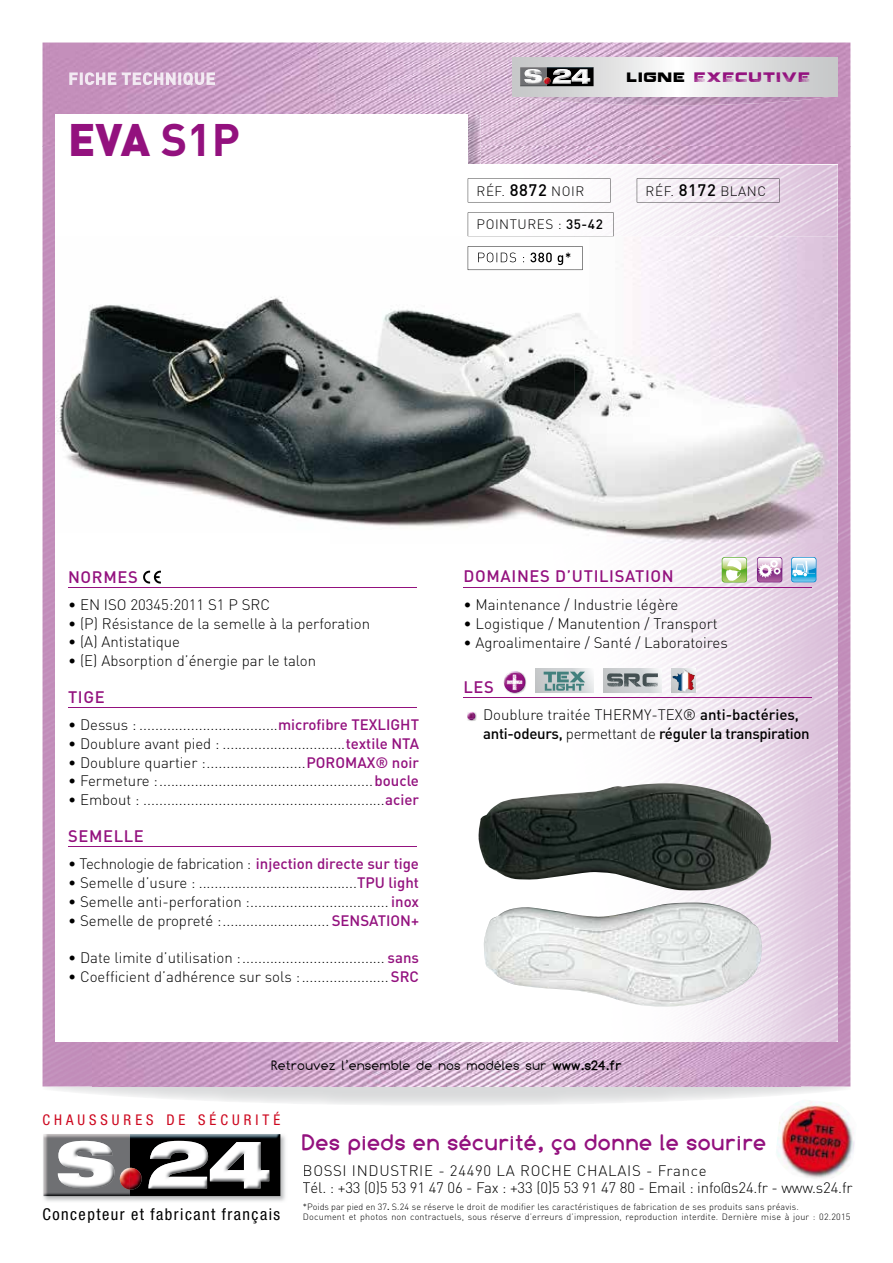
<style>
.page{position:relative;width:893px;height:1263px;background:#fff}
.page>*{position:absolute;margin:0;border:0;box-sizing:border-box;transform-origin:0 0}
.t1{font:900 45px "DIN";color:#93117e}
.t2{font:700 21.9px "Comfortaa";letter-spacing:.06em;color:#93117e}
.t3{font:500 16.5px "DIN";letter-spacing:.04em;color:#93117e}
.t4{font:condensed 16.35px "Helvetica Neue LT Std";letter-spacing:.09em;color:#000}
.t5{font:300 15.15px "DIN";color:#000}
.t6{font:300 15px "DIN";color:#000}
.t7{font:300 15px/17.9px "DIN";letter-spacing:.045em;color:#000}
.t8{font:500 15px/18.8px "DIN";letter-spacing:-.02em;color:#000}
.t9{font:300 15px "DIN";letter-spacing:-.02em;color:#000}
.t10{font:condensed 14.85px "Helvetica Neue LT Std";letter-spacing:.27em;color:#cd071e}
.t11{font:13.5px "Comfortaa";letter-spacing:.02em;color:#000}
.t12{font:300 13.5px "DIN";letter-spacing:.04em;color:#000}
.t13{font:13.5px "Coalition";letter-spacing:.12em;color:#93117e}
.t14{font:300 9px/10.8px "DIN";letter-spacing:.02em;color:#000}
.s1{font-weight:700}
.s2{color:#000}
.s3{font-weight:500;font-size:16.5px}
.s4{font-weight:500}
.s5{font-weight:500;color:#93117e}
.s6{font-weight:300}
</style>
<div class="page">
<img style="left:43px;top:1026px;width:808px;height:79px">
<img style="left:43px;top:43px;width:807px;height:103px">
<div style="left:43px;top:146px;width:49px;height:940px;background:#c28eba"></div>
<img style="left:481px;top:146px;width:369px;height:52px">
<img style="left:801px;top:198px;width:49px;height:888px">
<img style="left:92px;top:1042px;width:709px;height:44px">
<img style="left:69px;top:72px;width:146px;height:13px">
<img style="left:512px;top:96px;width:326px;height:9px">
<svg style="left:512px;top:58px;width:326px;height:38px"></svg>
<img style="left:43px;top:1134px;width:243px;height:68px">
<img style="left:43px;top:1134px;width:237px;height:62px">
<img style="left:210px;top:1142px;width:59px;height:46px">
<img style="left:148px;top:1141px;width:60px;height:47px">
<img style="left:120px;top:1168px;width:22px;height:22px">
<img style="left:58px;top:1141px;width:57px;height:47px">
<img style="left:776px;top:1099px;width:75px;height:59px">
<img style="left:781px;top:1106px;width:74px;height:73px">
<img style="left:520px;top:67px;width:74px;height:19px">
<img style="left:553px;top:69px;width:37px;height:15px">
<svg style="left:544px;top:77px;width:6px;height:7px"></svg>
<img style="left:524px;top:69px;width:18px;height:15px">
<img style="left:468px;top:115px;width:13px;height:49px">
<div style="left:55px;top:115px;width:413px;height:50px;background:#fff"></div>
<img style="left:55px;top:165px;width:783px;height:71px">
<img style="left:55px;top:533px;width:52px;height:509px">
<img style="left:107px;top:570px;width:470px;height:472px">
<img style="left:577px;top:543px;width:261px;height:499px">
<hr style="left:68px;top:587px;width:349px;height:1px;background:#93117e">
<hr style="left:68px;top:707px;width:349px;height:1px;background:#93117e">
<hr style="left:68px;top:846px;width:349px;height:1px;background:#93117e">
<svg style="left:143px;top:571px;width:18px;height:12px"></svg>
<hr style="left:463px;top:587px;width:349px;height:1px;background:#93117e">
<hr style="left:463px;top:697px;width:349px;height:1px;background:#93117e">
<svg style="left:722px;top:557px;width:25px;height:25px"></svg>
<svg style="left:722px;top:558px;width:24px;height:24px"></svg>
<svg style="left:757px;top:557px;width:25px;height:25px"></svg>
<svg style="left:758px;top:558px;width:24px;height:24px"></svg>
<svg style="left:791px;top:557px;width:25px;height:25px"></svg>
<svg style="left:792px;top:558px;width:24px;height:24px"></svg>
<img style="left:503px;top:671px;width:23px;height:23px">
<img style="left:504px;top:673px;width:21px;height:20px">
<svg style="left:507px;top:671px;width:15px;height:19px"></svg>
<svg style="left:535px;top:668px;width:58px;height:25px"></svg>
<svg style="left:544px;top:672px;width:41px;height:19px"></svg>
<svg style="left:603px;top:668px;width:59px;height:25px"></svg>
<svg style="left:607px;top:673px;width:51px;height:13px"></svg>
<svg style="left:671px;top:668px;width:25px;height:25px"></svg>
<svg style="left:677px;top:669px;width:8px;height:5px"></svg>
<svg style="left:463px;top:712px;width:14px;height:9px"></svg>
<svg style="left:468px;top:179px;width:143px;height:23px"></svg>
<svg style="left:468px;top:213px;width:146px;height:23px"></svg>
<svg style="left:637px;top:179px;width:143px;height:23px"></svg>
<img style="left:575px;top:236px;width:263px;height:307px">
<img style="left:55px;top:236px;width:520px;height:297px">
<svg style="left:468px;top:246px;width:115px;height:24px"></svg>
<img style="left:478px;top:783px;width:297px;height:108px">
<img style="left:483px;top:902px;width:280px;height:105px">
<h1 class="t1" style="left:68px;top:110px;width:173px">EVA <span class="s1">S1P</span></h1>
<p class="t13" style="left:627px;top:72px;width:184px"><span class="s2">ligne</span> EXECUTIVE</p>
<p class="t12" style="left:477px;top:183px;width:109px">RÉF. <span class="s3">8872</span> NOIR</p>
<p class="t12" style="left:477px;top:215px;width:128px">POINTURES : <span class="s4">35-42</span></p>
<p class="t12" style="left:646px;top:183px;width:122px">RÉF. <span class="s3">8172</span> BLANC</p>
<p class="t3" style="left:68px;top:566px;width:71px">NORMES</p>
<p class="t6" style="left:68px;top:595px;width:203px">• EN ISO 20345:2011 S1 P SRC</p>
<p class="t6" style="left:68px;top:614px;width:304px">• (P) Résistance de la semelle à la perforation</p>
<p class="t6" style="left:68px;top:633px;width:114px">• (A) Antistatique</p>
<p class="t6" style="left:68px;top:651px;width:250px">• (E) Absorption d’énergie par le talon</p>
<p class="t3" style="left:68px;top:686px;width:38px">TIGE</p>
<p class="t6" style="left:68px;top:715px;width:353px">• Dessus : ...................................<span class="s5">microfibre TEXLIGHT</span></p>
<p class="t6" style="left:68px;top:734px;width:352px">• Doublure avant pied : ...............................<span class="s5">textile NTA</span></p>
<p class="t6" style="left:68px;top:753px;width:352px">• Doublure quartier : .........................<span class="s5">POROMAX® noir</span></p>
<p class="t6" style="left:68px;top:772px;width:352px">• Fermeture : ......................................................<span class="s5">boucle</span></p>
<p class="t6" style="left:68px;top:790px;width:352px">• Embout : .............................................................<span class="s5">acier</span></p>
<p class="t3" style="left:68px;top:825px;width:77px">SEMELLE</p>
<p class="t9" style="left:68px;top:855px;width:353px">• Technologie de fabrication : <span class="s5">injection directe sur tige</span></p>
<p class="t6" style="left:68px;top:873px;width:352px">• Semelle d’usure : ........................................<span class="s5">TPU light</span></p>
<p class="t6" style="left:68px;top:892px;width:352px">• Semelle anti-perforation : ................................... <span class="s5">inox</span></p>
<p class="t6" style="left:68px;top:911px;width:352px">• Semelle de propreté : ........................... <span class="s5">SENSATION+</span></p>
<p class="t6" style="left:68px;top:948px;width:352px">• Date limite d’utilisation : .................................... <span class="s5">sans</span></p>
<p class="t6" style="left:68px;top:967px;width:352px">• Coefficient d’adhérence sur sols : ......................<span class="s5">SRC</span></p>
<p class="t3" style="left:463px;top:566px;width:212px">DOMAINES D’UTILISATION</p>
<p class="t5" style="left:463px;top:595px;width:216px">• Maintenance / Industrie légère</p>
<p class="t5" style="left:463px;top:614px;width:256px">• Logistique / Manutention / Transport</p>
<p class="t6" style="left:463px;top:633px;width:266px">• Agroalimentaire / Santé / Laboratoires</p>
<p class="t3" style="left:463px;top:676px;width:32px">LES</p>
<p class="t8" style="left:483px;top:705px;width:328px"><span class="s6">Doublure traitée THERMY-TEX®</span> anti-bactéries, anti-odeurs, <span class="s6">permettant de</span> réguler la transpiration</p>
<p class="t11" style="left:271px;top:1057px;width:352px">Retrouvez l’ensemble de nos modèles sur <span class="s1">www.s24.fr</span></p>
<p class="t10" style="left:43px;top:1111px;width:239px">CHAUSSURES DE SÉCURITÉ</p>
<p class="t4" style="left:43px;top:1205px;width:239px">Concepteur et fabricant français</p>
<h2 class="t2" style="left:303px;top:1130px;width:465px">Des pieds en sécurité, ça donne le sourire</h2>
<p class="t7" style="left:303px;top:1161px;width:551px">BOSSI INDUSTRIE - 24490 LA ROCHE CHALAIS - France<br>Tél. : +33 (0)5 53 91 47 06 - Fax : +33 (0)5 53 91 47 80 - Email : info@s24.fr - www.s24.fr</p>
<p class="t14" style="left:303px;top:1201px;width:549px">*Poids par pied en 37<span class="s4">.</span> S.24 se réserve le droit de modifier les caractéristiques de fabrication de ses produits sans préavis.<br>Document et photos non contractuels, sous réserve d’erreurs d’impression, reproduction interdite. Dernière mise à jour : 02.2015</p>
</div>
